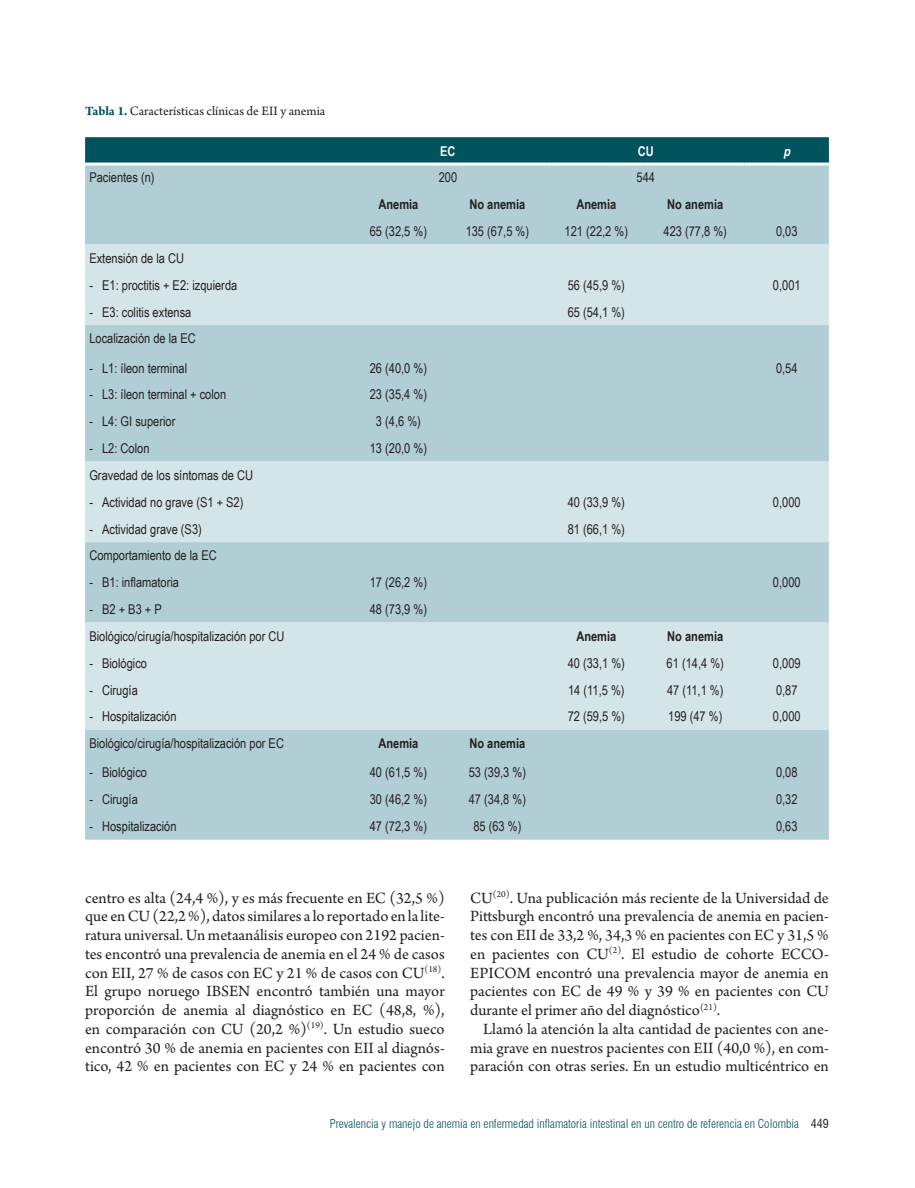
<style>
.page{position:relative;width:915px;height:1188px;background:#fff}
.page>*{position:absolute;margin:0;border:0;box-sizing:border-box;transform-origin:0 0}
.Texto{font:16.5px/18.8px "Arno Pro";letter-spacing:-.005em;color:#231f20;text-align:justify}
.Texto_con_sangría{font:16.5px/18.8px "Arno Pro";color:#231f20;text-align:justify}
.Texto_tabla{font:13.5px "Arial Narrow";color:#231f20}
.Texto_tabla-2{font:700 13.5px "Arial Narrow";color:#231f20}
.Títulos_tablas_y_fig{font:13.5px "Arno Pro";color:#231f20}
.Titulos_tabla{font:700 13.5px "Arial Narrow";color:#fff}
.Titulos_tabla-2{font:italic 700 13.5px "Arial Narrow";color:#fff}
.t1{font:300 condensed 12px "Swiss 721 BT";color:#00525d}
.s1{font-weight:700;color:#00525d}
.s2{font-weight:400;color:#231f20}
</style>
<div class="page">
<svg style="left:85px;top:137px;width:743px;height:26px;background:#065661"></svg>
<div style="left:85px;top:166px;width:743px;height:674px;background:#b1ced5"></div>
<svg style="left:85px;top:245px;width:743px;height:485px;background:#c4dae0"></svg>
<p class="Títulos_tablas_y_fig" style="left:85px;top:104px;width:242px"><span class="s1">Tabla 1.</span> Características clínicas de EII y anemia</p>
<p class="Titulos_tabla" style="left:440px;top:141px;width:17px">EC</p>
<p class="Titulos_tabla" style="left:637px;top:141px;width:17px">CU</p>
<p class="Titulos_tabla-2" style="left:783px;top:141px;width:12px">p</p>
<p class="Texto_tabla" style="left:89px;top:168px;width:67px">Pacientes (n)</p>
<p class="Texto_tabla" style="left:438px;top:168px;width:20px">200</p>
<p class="Texto_tabla" style="left:636px;top:168px;width:20px">544</p>
<p class="Texto_tabla-2" style="left:378px;top:194px;width:41px">Anemia</p>
<p class="Texto_tabla-2" style="left:469px;top:194px;width:57px">No anemia</p>
<p class="Texto_tabla-2" style="left:576px;top:194px;width:41px">Anemia</p>
<p class="Texto_tabla-2" style="left:667px;top:194px;width:57px">No anemia</p>
<p class="Texto_tabla" style="left:369px;top:221px;width:59px">65 (32,5 %)</p>
<p class="Texto_tabla" style="left:465px;top:221px;width:65px">135 (67,5 %)</p>
<p class="Texto_tabla" style="left:564px;top:221px;width:65px">121 (22,2 %)</p>
<p class="Texto_tabla" style="left:663px;top:221px;width:65px">423 (77,8 %)</p>
<p class="Texto_tabla" style="left:775px;top:221px;width:23px">0,03</p>
<p class="Texto_tabla" style="left:89px;top:248px;width:96px">Extensión de la CU</p>
<p class="Texto_tabla" style="left:89px;top:275px;width:149px">- E1: proctitis + E2: izquierda</p>
<p class="Texto_tabla" style="left:567px;top:275px;width:59px">56 (45,9 %)</p>
<p class="Texto_tabla" style="left:772px;top:275px;width:29px">0,001</p>
<p class="Texto_tabla" style="left:89px;top:302px;width:103px">- E3: colitis extensa</p>
<p class="Texto_tabla" style="left:567px;top:302px;width:59px">65 (54,1 %)</p>
<p class="Texto_tabla" style="left:89px;top:329px;width:108px">Localización de la EC</p>
<p class="Texto_tabla" style="left:89px;top:358px;width:99px">- L1: íleon terminal</p>
<p class="Texto_tabla" style="left:369px;top:358px;width:59px">26 (40,0 %)</p>
<p class="Texto_tabla" style="left:775px;top:358px;width:23px">0,54</p>
<p class="Texto_tabla" style="left:89px;top:385px;width:138px">- L3: íleon terminal + colon</p>
<p class="Texto_tabla" style="left:369px;top:385px;width:59px">23 (35,4 %)</p>
<p class="Texto_tabla" style="left:89px;top:412px;width:87px">- L4: GI superior</p>
<p class="Texto_tabla" style="left:376px;top:412px;width:46px">3 (4,6 %)</p>
<p class="Texto_tabla" style="left:89px;top:438px;width:62px">- L2: Colon</p>
<p class="Texto_tabla" style="left:369px;top:438px;width:59px">13 (20,0 %)</p>
<p class="Texto_tabla" style="left:89px;top:465px;width:165px">Gravedad de los síntomas de CU</p>
<p class="Texto_tabla" style="left:89px;top:492px;width:155px">- Actividad no grave (S1 + S2)</p>
<p class="Texto_tabla" style="left:567px;top:492px;width:59px">40 (33,9 %)</p>
<p class="Texto_tabla" style="left:772px;top:492px;width:29px">0,000</p>
<p class="Texto_tabla" style="left:89px;top:519px;width:114px">- Actividad grave (S3)</p>
<p class="Texto_tabla" style="left:567px;top:519px;width:59px">81 (66,1 %)</p>
<p class="Texto_tabla" style="left:89px;top:546px;width:129px">Comportamiento de la EC</p>
<p class="Texto_tabla" style="left:89px;top:573px;width:91px">- B1: inflamatoria</p>
<p class="Texto_tabla" style="left:369px;top:573px;width:59px">17 (26,2 %)</p>
<p class="Texto_tabla" style="left:772px;top:573px;width:29px">0,000</p>
<p class="Texto_tabla" style="left:89px;top:599px;width:74px">- B2 + B3 + P</p>
<p class="Texto_tabla" style="left:369px;top:599px;width:59px">48 (73,9 %)</p>
<p class="Texto_tabla" style="left:89px;top:626px;width:197px">Biológico/cirugía/hospitalización por CU</p>
<p class="Texto_tabla-2" style="left:576px;top:626px;width:41px">Anemia</p>
<p class="Texto_tabla-2" style="left:667px;top:626px;width:57px">No anemia</p>
<p class="Texto_tabla" style="left:89px;top:653px;width:59px">- Biológico</p>
<p class="Texto_tabla" style="left:567px;top:653px;width:59px">40 (33,1 %)</p>
<p class="Texto_tabla" style="left:666px;top:653px;width:59px">61 (14,4 %)</p>
<p class="Texto_tabla" style="left:772px;top:653px;width:29px">0,009</p>
<p class="Texto_tabla" style="left:89px;top:680px;width:50px">- Cirugía</p>
<p class="Texto_tabla" style="left:568px;top:680px;width:58px">14 (11,5 %)</p>
<p class="Texto_tabla" style="left:666px;top:680px;width:58px">47 (11,1 %)</p>
<p class="Texto_tabla" style="left:775px;top:680px;width:23px">0,87</p>
<p class="Texto_tabla" style="left:89px;top:707px;width:89px">- Hospitalización</p>
<p class="Texto_tabla" style="left:567px;top:707px;width:59px">72 (59,5 %)</p>
<p class="Texto_tabla" style="left:668px;top:707px;width:56px">199 (47 %)</p>
<p class="Texto_tabla" style="left:772px;top:707px;width:29px">0,000</p>
<p class="Texto_tabla" style="left:89px;top:734px;width:196px">Biológico/cirugía/hospitalización por EC</p>
<p class="Texto_tabla-2" style="left:378px;top:733px;width:41px">Anemia</p>
<p class="Texto_tabla-2" style="left:469px;top:733px;width:57px">No anemia</p>
<p class="Texto_tabla" style="left:89px;top:763px;width:59px">- Biológico</p>
<p class="Texto_tabla" style="left:369px;top:763px;width:59px">40 (61,5 %)</p>
<p class="Texto_tabla" style="left:468px;top:763px;width:59px">53 (39,3 %)</p>
<p class="Texto_tabla" style="left:775px;top:763px;width:23px">0,08</p>
<p class="Texto_tabla" style="left:89px;top:790px;width:50px">- Cirugía</p>
<p class="Texto_tabla" style="left:369px;top:790px;width:59px">30 (46,2 %)</p>
<p class="Texto_tabla" style="left:468px;top:790px;width:59px">47 (34,8 %)</p>
<p class="Texto_tabla" style="left:775px;top:790px;width:23px">0,32</p>
<p class="Texto_tabla" style="left:89px;top:817px;width:89px">- Hospitalización</p>
<p class="Texto_tabla" style="left:369px;top:817px;width:59px">47 (72,3 %)</p>
<p class="Texto_tabla" style="left:473px;top:817px;width:49px">85 (63 %)</p>
<p class="Texto_tabla" style="left:775px;top:817px;width:23px">0,63</p>
<p class="Texto" style="left:85px;top:889px;width:361px">centro es alta (24,4 %), y es más frecuente en EC (32,5 %) que en CU (22,2 %), datos similares a lo reportado en la lite&shy;ratura universal. Un metaanálisis europeo con 2192 pacien&shy;tes encontró una prevalencia de anemia en el 24 % de casos con EII, 27 % de casos con EC y 21 % de casos con CU<sup>(18)</sup>.<br>El grupo noruego IBSEN encontró también una mayor proporción de anemia al diagnóstico en EC (48,8, %), en comparación con CU (20,2 %)<sup>(19)</sup>. Un estudio sueco encontró 30 % de anemia en pacientes con EII al diagnós&shy;tico, 42 % en pacientes con EC y 24 % en pacientes con</p>
<p class="Texto" style="left:470px;top:889px;width:360px">CU<sup>(20)</sup>. Una publicación más reciente de la Universidad de Pittsburgh encontró una prevalencia de anemia en pacien&shy;tes con EII de 33,2 %, 34,3 % en pacientes con EC y 31,5 % en pacientes con CU<sup>(2)</sup>. El estudio de cohorte ECCO-EPICOM encontró una prevalencia mayor de anemia en pacientes con EC de 49 % y 39 % en pacientes con CU durante el primer año del diagnóstico<sup>(21)</sup>.</p>
<p class="Texto_con_sangría" style="left:470px;top:1020px;width:360px;text-indent:13px">Llamó la atención la alta cantidad de pacientes con ane&shy;mia grave en nuestros pacientes con EII (40,0 %), en com&shy;paración con otras series. En un estudio multicéntrico en</p>
<p class="t1" style="left:330px;top:1117px;width:500px">Prevalencia y manejo de anemia en enfermedad inflamatoria intestinal en un centro de referencia en Colombia <span class="s2">449</span></p>
</div>
